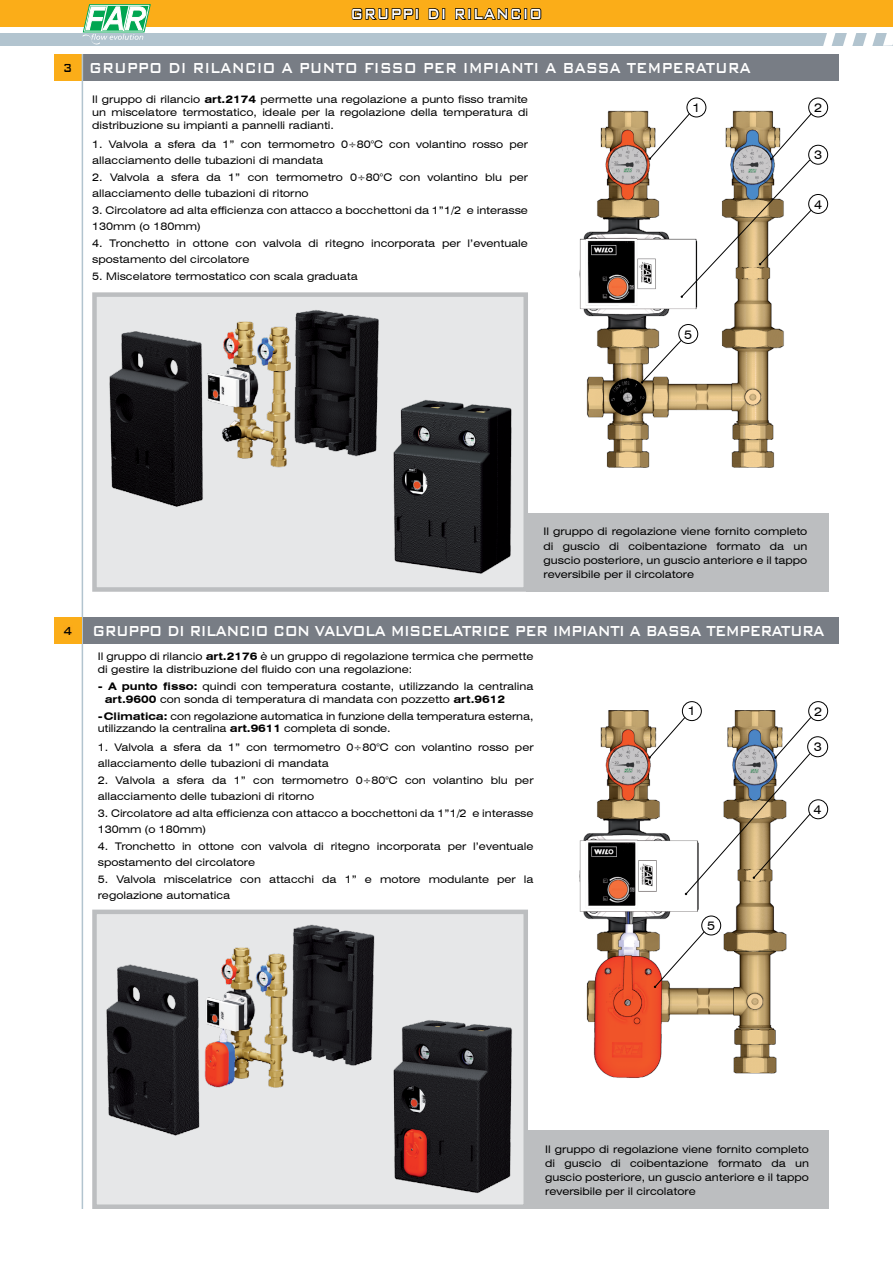
<style>
.page{position:relative;width:893px;height:1263px;background:#fff}
.page>*{position:absolute;margin:0;border:0;box-sizing:border-box;transform-origin:0 0}
.t1{font:500 19.5px "Bank Gothic BT";letter-spacing:.05em;color:#fff;scale:.77 1}
.t2{font:500 19.35px "Bank Gothic BT";letter-spacing:-.04em;color:#fff;scale:.78 1}
.t3{font:500 19.35px "Bank Gothic BT";color:#fff;scale:.78 1}
.t4{font:expanded 12px "Swiss 721 BT";color:#000}
.t5{font:expanded 10.5px/16.5px "Swiss 721 BT";color:#000}
.s1{font-size:15.6px;color:#000}
.s2{font-weight:700}
</style>
<div class="page">
<div style="left:94px;top:912px;width:432px;height:294px;background:#e6e7e8"></div>
<img style="left:393px;top:1020px;width:119px;height:173px">
<div style="left:526px;top:1131px;width:302px;height:78px;background:#bcbec0"></div>
<div style="left:0;top:33px;width:893px;height:12px;background:#b2c4cf"></div>
<svg style="left:822px;top:33px;width:71px;height:13px"></svg>
<div style="left:0;top:0;width:893px;height:27px;background:#fbad18"></div>
<svg style="left:351px;top:8px;width:63px;height:12px"></svg>
<div style="left:415px;top:8px;width:4px;height:12px;border:2px solid #000101"></div>
<svg style="left:428px;top:8px;width:17px;height:12px"></svg>
<svg style="left:455px;top:8px;width:87px;height:12px"></svg>
<svg style="left:83px;top:5px;width:67px;height:40px"></svg>
<div style="left:83px;top:54px;width:756px;height:26px;background:#787d85"></div>
<div style="left:54px;top:54px;width:28px;height:26px;background:#fbad18"></div>
<hr style="left:82px;top:54px;width:1px;height:1155px;background:#b2c4cf">
<div style="left:83px;top:617px;width:756px;height:26px;background:#787d85"></div>
<div style="left:54px;top:617px;width:28px;height:26px;background:#fbad18"></div>
<div style="left:95px;top:295px;width:431px;height:294px;background:#e6e7e8"></div>
<img style="left:109px;top:310px;width:270px;height:197px">
<img style="left:393px;top:400px;width:119px;height:174px">
<img style="left:579px;top:97px;width:205px;height:371px">
<div style="left:686px;top:98px;width:20px;height:19px;border:1px solid #000;border-radius:50%"></div>
<div style="left:808px;top:98px;width:20px;height:19px;border:1px solid #000;border-radius:50%"></div>
<div style="left:808px;top:194px;width:20px;height:20px;border:1px solid #000;border-radius:50%"></div>
<svg style="left:641px;top:339px;width:41px;height:45px"></svg>
<div style="left:678px;top:324px;width:20px;height:20px;border:1px solid #000;border-radius:50%"></div>
<svg style="left:649px;top:113px;width:163px;height:185px"></svg>
<div style="left:808px;top:145px;width:20px;height:20px;border:1px solid #000;border-radius:50%"></div>
<img style="left:579px;top:706px;width:208px;height:372px">
<div style="left:682px;top:701px;width:20px;height:20px;border:1px solid #000;border-radius:50%"></div>
<div style="left:808px;top:701px;width:20px;height:20px;border:1px solid #000;border-radius:50%"></div>
<div style="left:808px;top:799px;width:20px;height:20px;border:1px solid #000;border-radius:50%"></div>
<svg style="left:654px;top:931px;width:51px;height:57px"></svg>
<div style="left:701px;top:915px;width:20px;height:20px;border:1px solid #000;border-radius:50%"></div>
<div style="left:807px;top:736px;width:21px;height:21px;border:1px solid #000;border-radius:50%"></div>
<div style="left:526px;top:513px;width:302px;height:79px;background:#bcbec0"></div>
<div style="left:92px;top:292px;width:436px;height:300px;border:4px solid #bcbec0"></div>
<img style="left:106px;top:924px;width:269px;height:212px">
<div style="left:92px;top:909px;width:436px;height:300px;border:4px solid #bcbec0"></div>
<svg style="left:648px;top:716px;width:164px;height:179px"></svg>
<h1 class="t1" style="left:351px;top:3px;width:251px">GRUPPI DI RILANCIO</h1>
<h2 class="t3" style="left:63px;top:57px;width:883px"><span class="s1">3</span> GRUPPO DI RILANCIO A PUNTO FISSO PER IMPIANTI A BASSA TEMPERATURA</h2>
<p class="t5" style="left:92px;top:93px;width:437px;line-height:12.6px;text-align:justify">Il gruppo di rilancio <span class="s2">art.2174</span> permette una regolazione a punto fisso tramite un miscelatore termostatico, ideale per la regolazione della temperatura di distribuzione su impianti a pannelli radianti.</p>
<p class="t5" style="left:92px;top:136px;width:437px">1. Valvola a sfera da 1” con termometro 0÷80°C con volantino rosso per allacciamento delle tubazioni di mandata</p>
<p class="t5" style="left:92px;top:169px;width:437px">2. Valvola a sfera da 1” con termometro 0÷80°C con volantino blu per allacciamento delle tubazioni di ritorno</p>
<p class="t5" style="left:92px;top:202px;width:437px">3. Circolatore ad alta efficienza con attacco a bocchettoni da 1”1/2 e interasse<br>130mm (o 180mm)</p>
<p class="t5" style="left:92px;top:235px;width:437px">4. Tronchetto in ottone con valvola di ritegno incorporata per l’eventuale spostamento del circolatore</p>
<p class="t5" style="left:92px;top:268px;width:267px">5. Miscelatore termostatico con scala graduata</p>
<p class="t4" style="left:692px;top:101px;width:9px">1</p>
<p class="t4" style="left:814px;top:101px;width:9px">2</p>
<p class="t4" style="left:814px;top:148px;width:9px">3</p>
<p class="t4" style="left:684px;top:327px;width:9px">5</p>
<p class="t4" style="left:814px;top:197px;width:9px">4</p>
<p class="t5" style="left:544px;top:525px;width:265px;line-height:14.1px;text-align:justify">Il gruppo di regolazione viene fornito completo di guscio di coibentazione formato da un guscio posteriore, un guscio anteriore e il tappo reversibile per il circolatore</p>
<h2 class="t2" style="left:63px;top:620px;width:978px"><span class="s1">4</span> GRUPPO DI RILANCIO CON VALVOLA MISCELATRICE PER IMPIANTI A BASSA TEMPERATURA</h2>
<p class="t5" style="left:98px;top:650px;width:437px;line-height:12.6px">Il gruppo di rilancio <span class="s2">art.2176</span> è un gruppo di regolazione termica che permette di gestire la distribuzione del fluido con una regolazione:</p>
<p class="t5" style="left:105px;top:680px;width:430px;line-height:12.6px;text-indent:-7px"><span class="s2">- A punto fisso:</span> quindi con temperatura costante, utilizzando la centralina <span class="s2">art.9600</span> con sonda di temperatura di mandata con pozzetto <span class="s2">art.9612</span></p>
<p class="t5" style="left:98px;top:710px;width:437px;line-height:12.6px"><span class="s2">- Climatica:</span> con regolazione automatica in funzione della temperatura esterna, utilizzando la centralina <span class="s2">art.9611</span> completa di sonde.</p>
<p class="t5" style="left:98px;top:738px;width:437px">1. Valvola a sfera da 1” con termometro 0÷80°C con volantino rosso per allacciamento delle tubazioni di mandata</p>
<p class="t5" style="left:98px;top:771px;width:437px">2. Valvola a sfera da 1” con termometro 0÷80°C con volantino blu per allacciamento delle tubazioni di ritorno</p>
<p class="t5" style="left:98px;top:804px;width:437px">3. Circolatore ad alta efficienza con attacco a bocchettoni da 1”1/2 e interasse<br>130mm (o 180mm)</p>
<p class="t5" style="left:98px;top:837px;width:437px">4. Tronchetto in ottone con valvola di ritegno incorporata per l’eventuale spostamento del circolatore</p>
<p class="t5" style="left:98px;top:870px;width:437px">5. Valvola miscelatrice con attacchi da 1” e motore modulante per la regolazione automatica</p>
<p class="t4" style="left:688px;top:703px;width:9px">1</p>
<p class="t4" style="left:814px;top:704px;width:9px">2</p>
<p class="t4" style="left:814px;top:740px;width:9px">3</p>
<p class="t4" style="left:707px;top:918px;width:9px">5</p>
<p class="t4" style="left:814px;top:802px;width:9px">4</p>
<p class="t5" style="left:545px;top:1142px;width:265px;line-height:14.1px;text-align:justify">Il gruppo di regolazione viene fornito completo di guscio di coibentazione formato da un guscio posteriore, un guscio anteriore e il tappo reversibile per il circolatore</p>
</div>
